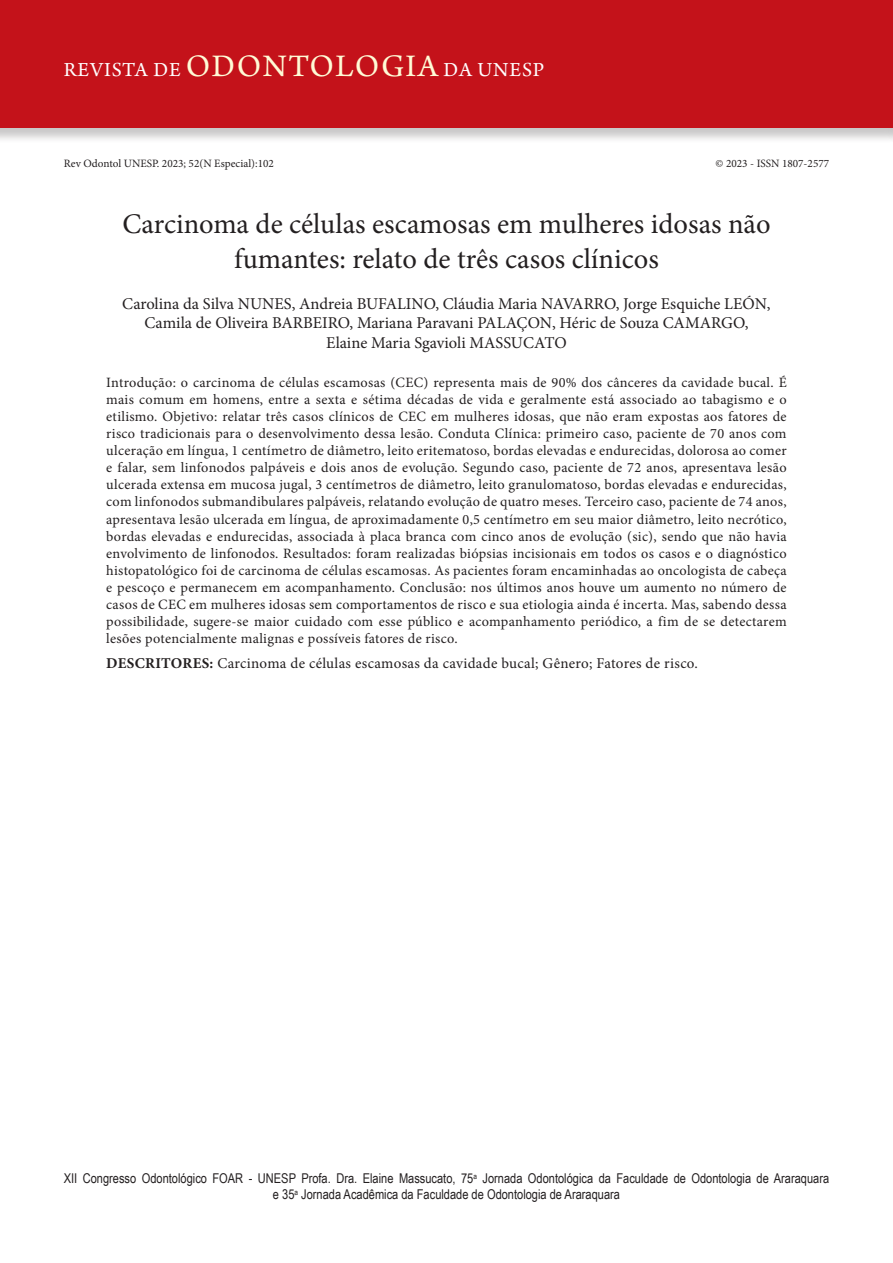
<style>
.page{position:relative;width:893px;height:1263px;background:#fff}
.page>*{position:absolute;margin:0;border:0;box-sizing:border-box;transform-origin:0 0}
.ArticleTitle{font:28.5px/34.2px "Minion Pro";color:#231f20;text-align:center}
.t1{font:21px "Arno Pro";letter-spacing:.04em;color:#fff}
.Authors{font:16.5px/19.8px "Minion Pro";color:#231f20;text-align:center}
.Keywords{font:15px "Minion Pro";letter-spacing:.02em;color:#231f20}
.Abstract{font:14.25px/17.1px "Minion Pro";letter-spacing:.02em;color:#231f20;text-align:justify}
.t2{font:13.5px/16.2px "Arial Narrow";color:#231f20;text-align:center}
.t3{font:11.25px "Minion Pro";color:#231f20}
.s1{font-size:33px;color:#fffbd6}
.s2{font-weight:700}
</style>
<div class="page">
<div style="left:0;top:0;width:893px;height:144px;background:#231f20;opacity:.25"></div>
<div style="left:0;top:0;width:893px;height:128px;background:#c4121a"></div>
<h2 class="t1" style="left:64px;top:58px;width:482px">REVISTA DE <span class="s1">ODONTOLOGIA</span> DA UNESP</h2>
<p class="t3" style="left:64px;top:156px;width:212px">Rev Odontol UNESP. 2023; 52(N Especial):102</p>
<p class="t3" style="left:715px;top:156px;width:115px">© 2023 - ISSN 1807-2577</p>
<p class="ArticleTitle" style="left:122px;top:207px;width:650px">Carcinoma de células escamosas em mulheres idosas não fumantes: relato de três casos clínicos</p>
<p class="Authors" style="left:122px;top:293px;width:650px">Carolina da Silva NUNES, Andreia BUFALINO, Cláudia Maria NAVARRO, Jorge Esquiche LEÓN,<br>Camila de Oliveira BARBEIRO, Mariana Paravani PALAÇON, Héric de Souza CAMARGO,<br>Elaine Maria Sgavioli MASSUCATO</p>
<p class="Abstract" style="left:106px;top:374px;width:682px">Introdução: o carcinoma de células escamosas (CEC) representa mais de 90% dos cânceres da cavidade bucal. É mais comum em homens, entre a sexta e sétima décadas de vida e geralmente está associado ao tabagismo e o etilismo. Objetivo: relatar três casos clínicos de CEC em mulheres idosas, que não eram expostas aos fatores de risco tradicionais para o desenvolvimento dessa lesão. Conduta Clínica: primeiro caso, paciente de 70 anos com ulceração em língua, 1 centímetro de diâmetro, leito eritematoso, bordas elevadas e endurecidas, dolorosa ao comer e falar, sem linfonodos palpáveis e dois anos de evolução. Segundo caso, paciente de 72 anos, apresentava lesão ulcerada extensa em mucosa jugal, 3 centímetros de diâmetro, leito granulomatoso, bordas elevadas e endurecidas, com linfonodos submandibulares palpáveis, relatando evolução de quatro meses. Terceiro caso, paciente de 74 anos, apresentava lesão ulcerada em língua, de aproximadamente 0,5 centímetro em seu maior diâmetro, leito necrótico, bordas elevadas e endurecidas, associada à placa branca com cinco anos de evolução (sic), sendo que não havia envolvimento de linfonodos. Resultados: foram realizadas biópsias incisionais em todos os casos e o diagnóstico histopatológico foi de carcinoma de células escamosas. As pacientes foram encaminhadas ao oncologista de cabeça e pescoço e permanecem em acompanhamento. Conclusão: nos últimos anos houve um aumento no número de casos de CEC em mulheres idosas sem comportamentos de risco e sua etiologia ainda é incerta. Mas, sabendo dessa possibilidade, sugere-se maior cuidado com esse público e acompanhamento periódico, a fim de se detectarem lesões potencialmente malignas e possíveis fatores de risco.</p>
<p class="Keywords" style="left:106px;top:653px;width:593px"><span class="s2">DESCRITORES:</span> Carcinoma de células escamosas da cavidade bucal; Gênero; Fatores de risco.</p>
<p class="t2" style="left:64px;top:1169px;width:767px">XII Congresso Odontológico FOAR - UNESP Profa. Dra. Elaine Massucato, 75<sup>a</sup> Jornada Odontológica da Faculdade de Odontologia de Araraquara e 35<sup>a</sup> Jornada Acadêmica da Faculdade de Odontologia de Araraquara</p>
</div>
